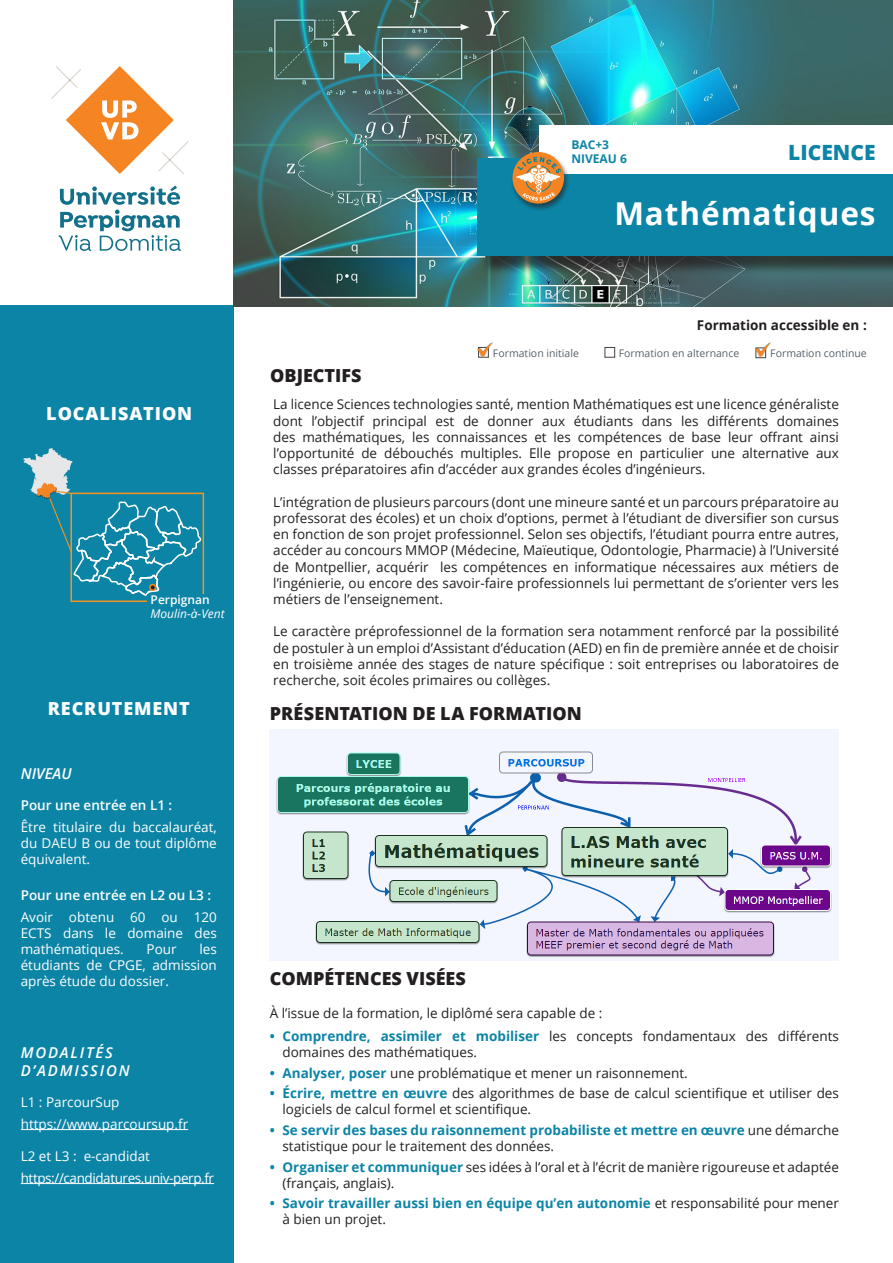
<style>
.page{position:relative;width:893px;height:1263px;background:#fff}
.page>*{position:absolute;margin:0;border:0;box-sizing:border-box;transform-origin:0 0}
.t1{font:700 31.5px "Open Sans";letter-spacing:.03em;color:#fff}
.t2{font:800 21px "Open Sans";color:#0c84a6}
.t3{font:800 18px "Open Sans";color:#231f20}
.t4{font:800 18px "Open Sans";letter-spacing:.05em;color:#fff}
.t5{font:italic 600 15px/18px "Open Sans";letter-spacing:.12em;color:#fff}
.t6{font:13.5px/16.2px "Open Sans";color:#231f20}
.t7{font:13.5px/16.2px "Open Sans";color:#fff;text-align:justify}
.t8{font:700 13.5px/16.2px "Open Sans";color:#0c84a6}
.t9{font:600 13.5px "Open Sans";color:#fff}
.t10{font:13.5px "Open Sans";letter-spacing:-.03em;color:#fff}
.t11{font:700 13.5px "Open Sans";color:#231f20}
.t12{font:italic 12px "Open Sans";color:#fff}
.t13{font:700 12px "Open Sans";color:#0c84a6}
.t14{font:600 12px "Open Sans";color:#fff}
.t15{font:10.5px "Open Sans";color:#56626c}
.s1{font-weight:700;color:#0c84a6}
.s2{font-weight:400;color:#231f20}
</style>
<div class="page">
<div style="left:0;top:306px;width:234px;height:957px;background:#0c84a6"></div>
<hr style="left:21px;top:1129px;width:167px;height:1px;background:#fff">
<hr style="left:21px;top:1183px;width:193px;height:1px;background:#fff">
<img style="left:234px;top:0;width:659px;height:307px">
<img style="left:270px;top:729px;width:569px;height:231px">
<div style="left:480px;top:161px;width:413px;height:114px;background:#231f20;opacity:.75"></div>
<div style="left:477px;top:158px;width:416px;height:98px;background:#0c84a6"></div>
<div style="left:540px;top:125px;width:353px;height:48px;background:#fff"></div>
<img style="left:477px;top:342px;width:15px;height:15px">
<div style="left:755px;top:347px;width:11px;height:11px;border:1px solid #231f20"></div>
<div style="left:510px;top:152px;width:60px;height:59px;background:#231f20;opacity:.6"></div>
<svg style="left:512px;top:152px;width:52px;height:52px"></svg>
<svg style="left:516px;top:157px;width:45px;height:44px;background:#d79e63"></svg>
<div style="left:70px;top:493px;width:134px;height:109px;border:2px solid #f7931d"></div>
<div style="left:148px;top:595px;width:77px;height:26px;background:#0c84a6"></div>
<svg style="left:23px;top:448px;width:179px;height:150px"></svg>
<div style="left:149px;top:584px;width:7px;height:7px;border:2px solid #f58523;border-radius:50%"></div>
<div style="left:604px;top:347px;width:11px;height:11px;border:1px solid #231f20"></div>
<img style="left:755px;top:342px;width:15px;height:15px">
<svg style="left:58px;top:186px;width:123px;height:65px"></svg>
<svg style="left:51px;top:66px;width:137px;height:108px"></svg>
<p class="t4" style="left:46px;top:400px;width:147px">LOCALISATION</p>
<p class="t14" style="left:151px;top:591px;width:61px">Perpignan</p>
<p class="t12" style="left:150px;top:606px;width:76px">Moulin-à-Vent</p>
<p class="t4" style="left:48px;top:694px;width:144px">RECRUTEMENT</p>
<p class="t5" style="left:21px;top:764px;width:52px">NIVEAU</p>
<p class="t9" style="left:21px;top:796px;width:153px">Pour une entrée en L1 :</p>
<p class="t7" style="left:21px;top:818px;width:198px">Être titulaire du baccalauréat, du DAEU B ou de tout diplôme équivalent.</p>
<p class="t9" style="left:21px;top:886px;width:192px">Pour une entrée en L2 ou L3 :</p>
<p class="t7" style="left:21px;top:908px;width:198px">Avoir obtenu 60 ou 120<br>ECTS dans le domaine des mathématiques.</p>
<p class="t7" style="left:21px;top:940px;width:198px;text-indent:179px">les étudiants de CPGE, admission après étude du dossier.</p>
<p class="t7" style="left:147px;top:940px;width:32px">Pour</p>
<p class="t5" style="left:21px;top:1043px;width:110px">MODALITÉS<br>D’ADMISSION</p>
<p class="t7" style="left:21px;top:1093px;width:100px">L1 : ParcourSup</p>
<p class="t7" style="left:21px;top:1115px;width:169px">https://www.parcoursup.fr</p>
<p class="t7" style="left:21px;top:1147px;width:131px">L2 et L3 : e-candidat</p>
<p class="t10" style="left:21px;top:1168px;width:195px">https://candidatures.univ-perp.fr</p>
<p class="t13" style="left:571px;top:136px;width:39px">BAC+3</p>
<p class="t13" style="left:571px;top:150px;width:57px">NIVEAU 6</p>
<p class="t1" style="left:614px;top:192px;width:263px">Mathématiques</p>
<p class="t2" style="left:788px;top:136px;width:89px">LICENCE</p>
<p class="t11" style="left:697px;top:316px;width:171px">Formation accessible en :</p>
<p class="t3" style="left:270px;top:362px;width:93px">OBJECTIFS</p>
<p class="t15" style="left:493px;top:346px;width:88px">Formation initiale</p>
<p class="t15" style="left:619px;top:346px;width:122px">Formation en alternance</p>
<p class="t15" style="left:770px;top:346px;width:98px">Formation continue</p>
<p class="t6" style="left:273px;top:396px;width:567px;text-align:justify">La licence Sciences technologies santé, mention Mathématiques est une licence généraliste dont l’objectif principal est de donner aux étudiants dans les différents domaines des mathématiques, les connaissances et les compétences de base leur offrant ainsi l’opportunité de débouchés multiples. Elle propose en particulier une alternative aux classes préparatoires afin d’accéder aux grandes écoles d’ingénieurs.</p>
<p class="t6" style="left:273px;top:493px;width:567px;text-align:justify">L’intégration de plusieurs parcours (dont une mineure santé et un parcours préparatoire au professorat des écoles) et un choix d’options, permet à l’étudiant de diversifier son cursus en fonction de son projet professionnel. Selon ses objectifs, l’étudiant pourra entre autres, accéder au concours MMOP (Médecine, Maïeutique, Odontologie, Pharmacie) à l’Université de Montpellier, acquérir les compétences en informatique nécessaires aux métiers de l’ingénierie, ou encore des savoir-faire professionnels lui permettant de s’orienter vers les métiers de l’enseignement.</p>
<p class="t6" style="left:273px;top:623px;width:567px;text-align:justify">Le caractère préprofessionnel de la formation sera notamment renforcé par la possibilité de postuler à un emploi d’Assistant d’éducation (AED) en fin de première année et de choisir en troisième année des stages de nature spécifique : soit entreprises ou laboratoires de recherche, soit écoles primaires ou collèges.</p>
<p class="t3" style="left:270px;top:700px;width:314px">PRÉSENTATION DE LA FORMATION</p>
<p class="t3" style="left:270px;top:964px;width:198px">COMPÉTENCES VISÉES</p>
<p class="t6" style="left:270px;top:1004px;width:334px">À l’issue de la formation, le diplômé sera capable de :</p>
<p class="t6" style="left:282px;top:1028px;width:558px;text-indent:-13px"><span class="s1">• Comprendre, assimiler et mobiliser</span> les concepts fondamentaux des différents domaines des mathématiques.</p>
<p class="t6" style="left:270px;top:1064px;width:420px"><span class="s1">• Analyser, poser</span> une problématique et mener un raisonnement.</p>
<p class="t6" style="left:282px;top:1085px;width:558px;text-indent:-13px"><span class="s1">• Écrire, mettre en œuvre</span> des algorithmes de base de calcul scientifique et utiliser des logiciels de calcul formel et scientifique.</p>
<p class="t8" style="left:282px;top:1121px;width:558px;text-indent:-13px">• Se servir des bases du raisonnement probabiliste et mettre en œuvre <span class="s2">une démarche statistique pour le traitement des données.</span></p>
<p class="t6" style="left:282px;top:1158px;width:558px;text-indent:-13px"><span class="s1">• Organiser et communiquer</span> ses idées à l’oral et à l’écrit de manière rigoureuse et adaptée (français, anglais).</p>
<p class="t8" style="left:282px;top:1195px;width:558px;text-indent:-13px">• Savoir travailler aussi bien en équipe qu’en autonomie <span class="s2">et responsabilité pour mener à bien un projet.</span></p>
</div>
